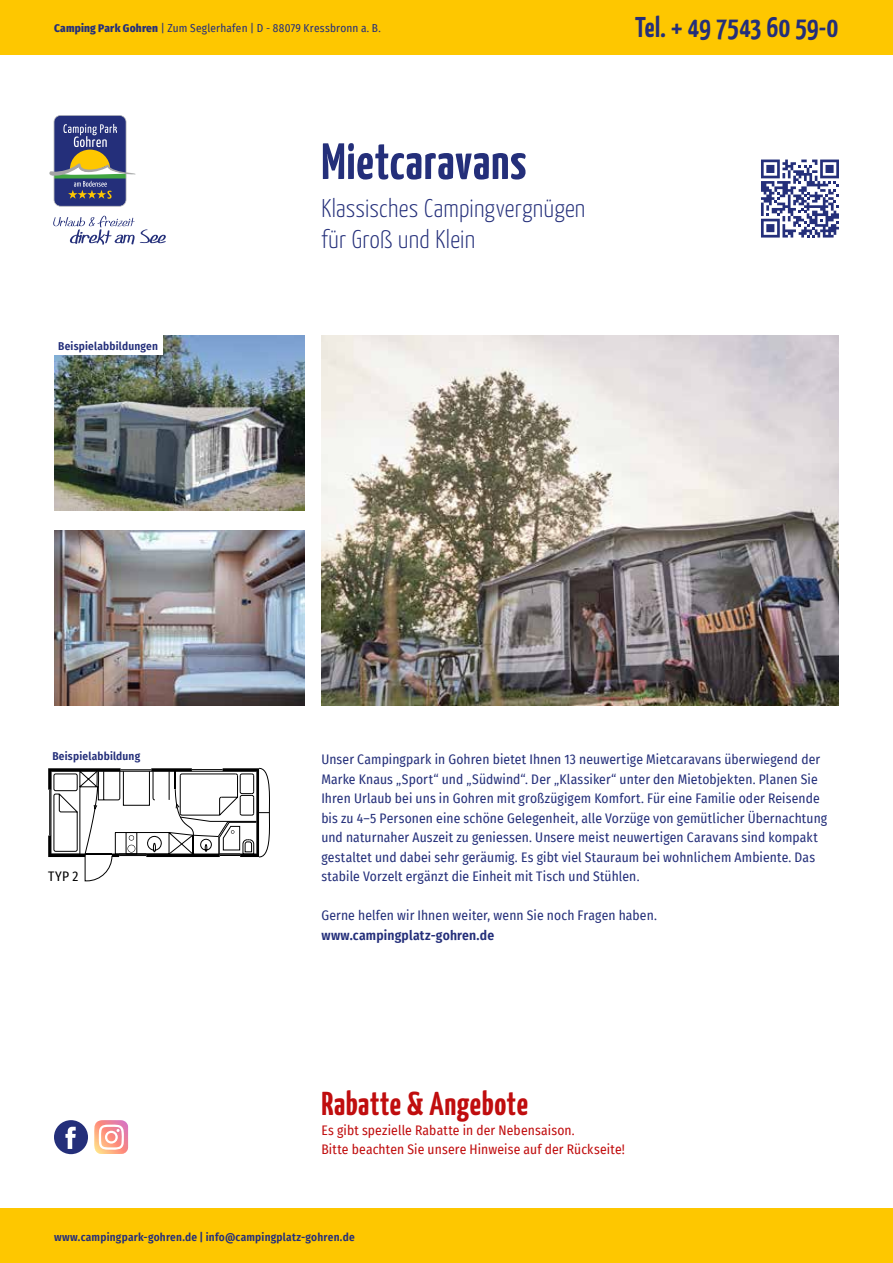
<style>
.page{position:relative;width:893px;height:1263px;background:#fff}
.page>*{position:absolute;margin:0;border:0;box-sizing:border-box;transform-origin:0 0}
.t1{font:700 51px "Yanone Kaffeesatz";letter-spacing:.015em;color:#242f7a}
.t2{font:700 33px "Yanone Kaffeesatz";letter-spacing:.015em;color:#c00d0e}
.t3{font:700 28.5px "Yanone Kaffeesatz";letter-spacing:.005em;color:#242f7a}
.t4{font:300 25.5px/30.6px "Yanone Kaffeesatz";letter-spacing:.01em;color:#242f7a}
.t5{font:13.5px/19.5px "Fira Sans Condensed";letter-spacing:.01em;color:#242f7a}
.t6{font:13.5px/19.5px "Fira Sans Condensed";letter-spacing:.01em;color:#c00d0e}
.t7{font:600 13.5px "Fira Sans Condensed";letter-spacing:.01em;color:#242f7a}
.t8{font:13.5px "Fira Sans Condensed";color:#000}
.t9{font:600 11.25px "Fira Sans Condensed";letter-spacing:.02em;color:#242f7a}
.t10{font:11.25px "Fira Sans Condensed";letter-spacing:.02em;color:#242f7a}
.s1{font-weight:800}
</style>
<div class="page">
<div style="left:0;top:0;width:893px;height:54px;background:#fec700"></div>
<div style="left:0;top:1209px;width:893px;height:54px;background:#fec700"></div>
<img style="left:321px;top:335px;width:518px;height:371px">
<svg style="left:761px;top:160px;width:78px;height:78px"></svg>
<img style="left:54px;top:335px;width:250px;height:176px">
<img style="left:54px;top:530px;width:250px;height:176px">
<div style="left:54px;top:335px;width:108px;height:19px;background:#fff"></div>
<svg style="left:54px;top:1120px;width:74px;height:34px"></svg>
<svg style="left:48px;top:768px;width:222px;height:113px"></svg>
<svg style="left:53px;top:216px;width:113px;height:29px"></svg>
<svg style="left:49px;top:115px;width:86px;height:92px"></svg>
<p class="t10" style="left:54px;top:20px;width:328px"><span class="s1">Camping Park Gohren</span> | Zum Seglerhafen | D - 88079 Kressbronn a. B.</p>
<h3 class="t3" style="left:635px;top:7px;width:205px">Tel. + 49 7543 60 59-0</h3>
<p class="t9" style="left:58px;top:337px;width:101px">Beispielabbildungen</p>
<p class="t9" style="left:52px;top:747px;width:89px">Beispielabbildung</p>
<p class="t8" style="left:48px;top:866px;width:32px">TYP 2</p>
<h1 class="t1" style="left:321px;top:125px;width:206px">Mietcaravans</h1>
<h3 class="t4" style="left:321px;top:192px;width:266px">Klassisches Campingvergnügen für Groß und Klein</h3>
<p class="t5" style="left:321px;top:749px;width:507px">Unser Campingpark in Gohren bietet Ihnen 13 neuwertige Mietcaravans überwiegend der Marke Knaus „Sport“ und „Südwind“. Der „Klassiker“ unter den Mietobjekten. Planen Sie Ihren Urlaub bei uns in Gohren mit großzügigem Komfort. Für eine Familie oder Reisende bis zu 4–5 Personen eine schöne Gelegenheit, alle Vorzüge von gemütlicher Übernachtung und naturnaher Auszeit zu geniessen. Unsere meist neuwertigen Caravans sind kompakt gestaltet und dabei sehr geräumig. Es gibt viel Stauraum bei wohnlichem Ambiente. Das stabile Vorzelt ergänzt die Einheit mit Tisch und Stühlen.</p>
<p class="t5" style="left:321px;top:905px;width:337px">Gerne helfen wir Ihnen weiter, wenn Sie noch Fragen haben.</p>
<p class="t7" style="left:321px;top:924px;width:174px">www.campingplatz-gohren.de</p>
<h2 class="t2" style="left:321px;top:1080px;width:208px">Rabatte &amp; Angebote</h2>
<p class="t6" style="left:321px;top:1120px;width:305px">Es gibt spezielle Rabatte in der Nebensaison.<br>Bitte beachten Sie unsere Hinweise auf der Rückseite!</p>
<p class="t9" style="left:54px;top:1228px;width:302px">www.campingpark-gohren.de | info@campingplatz-gohren.de</p>
</div>
